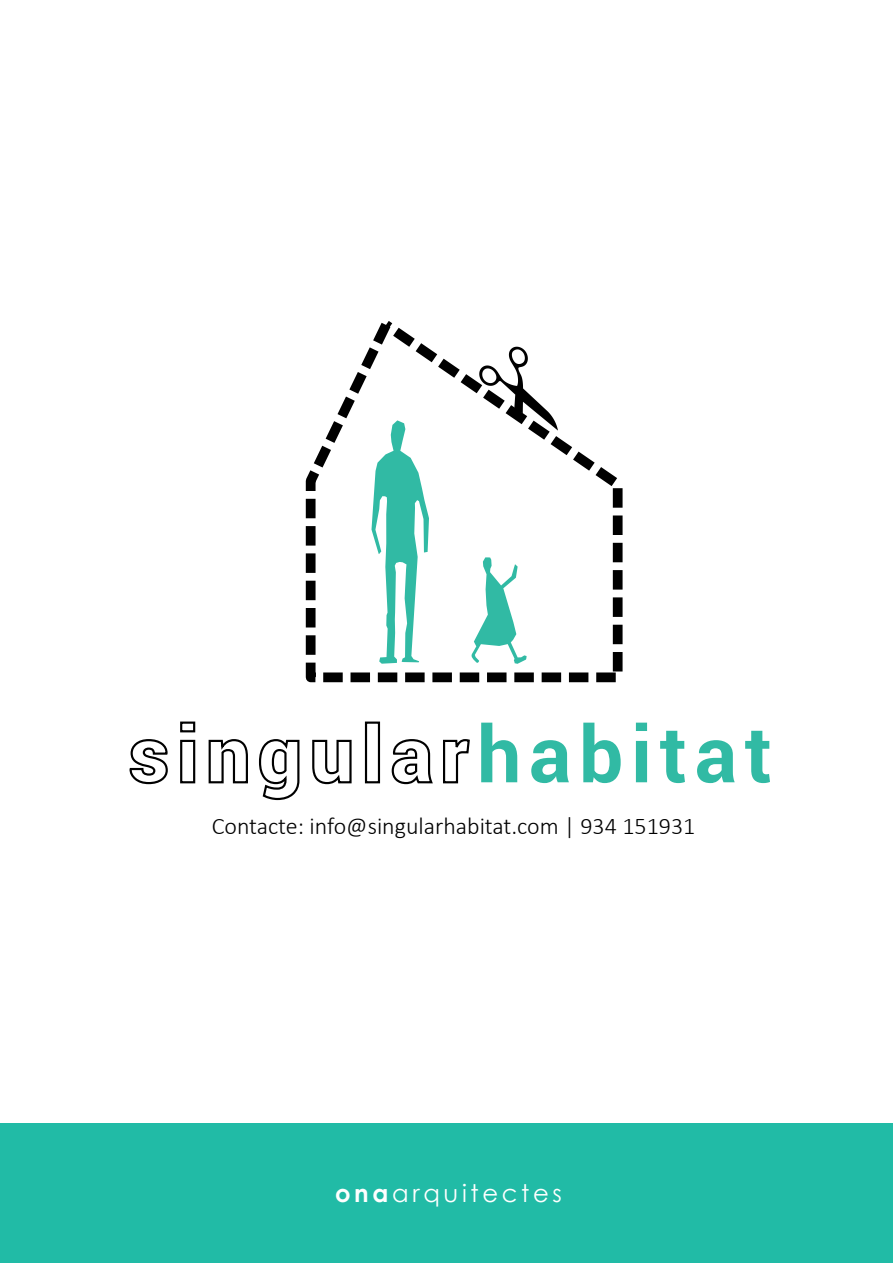
<style>
.page{position:relative;width:893px;height:1263px;background:#fff}
.page>*{position:absolute;margin:0;border:0;box-sizing:border-box;transform-origin:0 0}
.t1{font:700 78.3px "Roboto";letter-spacing:.1em;color:#31baa4}
.t2{font:24.3px "Century Gothic";letter-spacing:.15em;color:#fff}
.t3{font:300 24px "Calibri";color:#000}
.s1{font-weight:700}
</style>
<div class="page">
<div style="left:0;top:1123px;width:893px;height:140px;background:#21bba6"></div>
<svg style="left:305px;top:321px;width:318px;height:362px"></svg>
<svg style="left:472px;top:557px;width:55px;height:107px"></svg>
<svg style="left:371px;top:420px;width:58px;height:244px"></svg>
<svg style="left:129px;top:739px;width:39px;height:46px"></svg>
<svg style="left:180px;top:721px;width:16px;height:63px"></svg>
<svg style="left:208px;top:739px;width:40px;height:45px"></svg>
<svg style="left:259px;top:739px;width:41px;height:62px"></svg>
<svg style="left:312px;top:739px;width:40px;height:46px"></svg>
<div style="left:365px;top:721px;width:15px;height:62px;border:2px solid #000"></div>
<svg style="left:391px;top:739px;width:42px;height:46px"></svg>
<svg style="left:443px;top:739px;width:27px;height:45px"></svg>
<h1 class="t1" style="left:477px;top:699px;width:296px">habitat</h1>
<p class="t3" style="left:212px;top:812px;width:485px">Contacte: info@singularhabitat.com | 934 151931</p>
<p class="t2" style="left:335px;top:1177px;width:228px"><span class="s1">ona</span>arquitectes</p>
</div>
